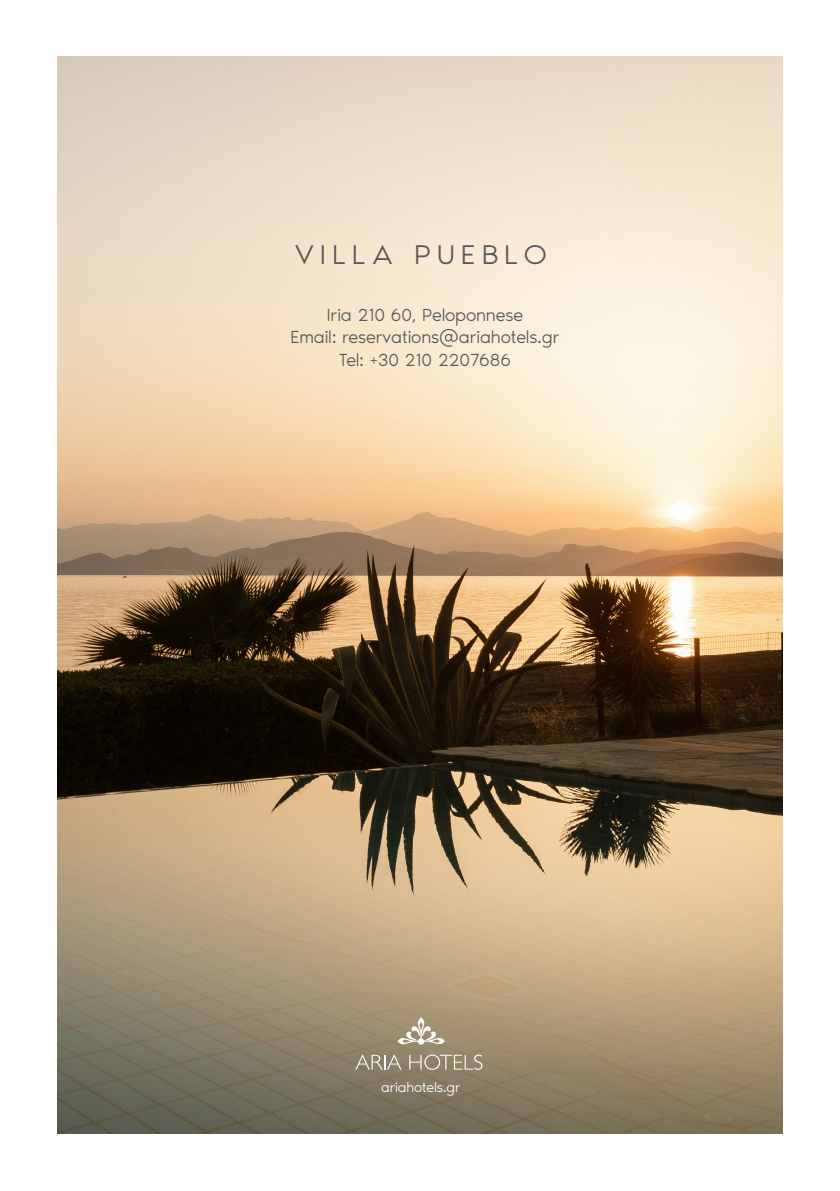
<style>
.page{position:relative;width:840px;height:1191px;background:#fff}
.page>*{position:absolute;margin:0;border:0;box-sizing:border-box;transform-origin:0 0}
.t1{font:300 27.8px "Noir Pro";letter-spacing:.2em;color:#57585a;scale:1.08 1}
.t2{font:300 18px "Noir Pro";letter-spacing:-.01em;color:#57585a}
.t3{font:300 14.2px "Noir Pro";letter-spacing:-.01em;color:#fff}
</style>
<div class="page">
<img style="left:58px;top:57px;width:723px;height:1076px">
<svg style="left:397px;top:1017px;width:47px;height:27px"></svg>
<div style="left:417px;top:1038px;width:7px;height:6px;background:#fff;border-radius:50%"></div>
<svg style="left:355px;top:1054px;width:46px;height:15px"></svg>
<svg style="left:409px;top:1054px;width:73px;height:15px"></svg>
<p class="t1" style="left:295px;top:234px;width:234px">VILLA PUEBLO</p>
<p class="t2" style="left:326px;top:302px;width:198px">Iria 210 60, Peloponnese</p>
<p class="t2" style="left:290px;top:324px;width:270px">Email: reservations@ariahotels.gr</p>
<p class="t2" style="left:338px;top:346px;width:174px">Tel: +30 210 2207686</p>
<p class="t3" style="left:381px;top:1076px;width:81px">ariahotels.gr</p>
</div>
